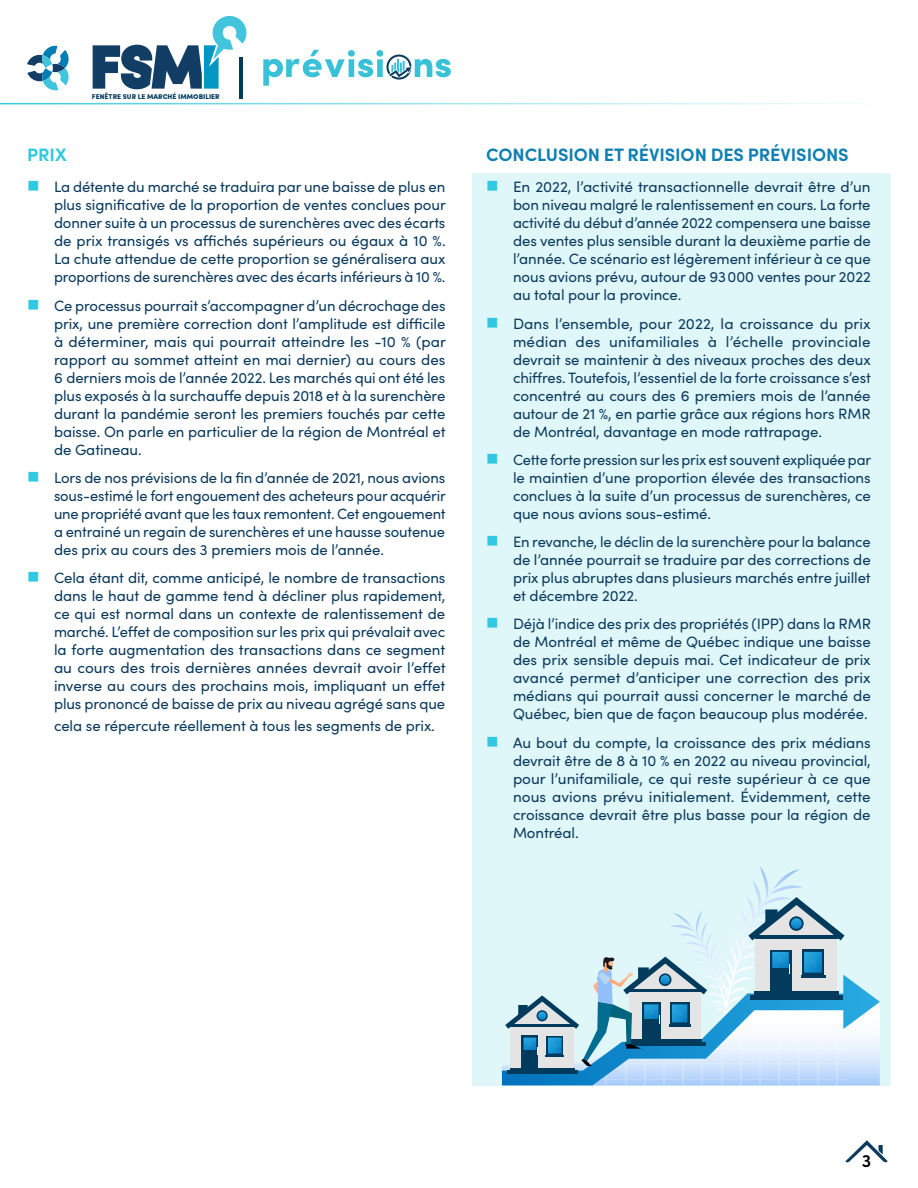
<style>
.page{position:relative;width:918px;height:1188px;background:#fff}
.page>*{position:absolute;margin:0;border:0;box-sizing:border-box;transform-origin:0 0}
.intertitres_bullets{font:700 18px "Sofia Pro";letter-spacing:-.005em;color:#1080b3}
.intertitres_bullets-2{font:700 18px "Sofia Pro";color:#32c8e1}
.t1{font:600 18px "Sofia Pro";color:#000}
.t2{font:15px/18px "Sofia Pro";letter-spacing:-.005em;color:#0c3b5d;text-align:justify}
.t3{font:900 7.05px "Sofia Pro";color:#003a5d}
.s1{font-weight:300;font-size:18px;color:#32c8e1}
</style>
<div class="page">
<svg style="left:845px;top:1140px;width:43px;height:23px"></svg>
<hr style="left:0;top:103px;width:918px;height:1px;background:#32c8e1">
<svg style="left:27px;top:45px;width:42px;height:46px"></svg>
<svg style="left:93px;top:16px;width:154px;height:73px"></svg>
<hr style="left:239px;top:57px;width:3px;height:41px;background:#003a5d">
<svg style="left:263px;top:50px;width:188px;height:36px"></svg>
<div style="left:472px;top:173px;width:419px;height:912px;background:#e0f7fa"></div>
<svg style="left:502px;top:866px;width:378px;height:219px"></svg>
<p class="t3" style="left:92px;top:91px;width:129px">FENÊTRE SUR LE MARCHÉ IMMOBILIER</p>
<p class="intertitres_bullets-2" style="left:27px;top:141px;width:41px">PRIX</p>
<p class="t2" style="left:54px;top:177px;width:393px;text-indent:-27px"><span class="s1">■</span> La détente du marché se traduira par une baisse de plus en plus significative de la proportion de ventes conclues pour donner suite à un processus de surenchères avec des écarts de prix transigés vs affichés supérieurs ou égaux à 10 %.<br>La chute attendue de cette proportion se généralisera aux proportions de surenchères avec des écarts inférieurs à 10 %.</p>
<p class="t2" style="left:54px;top:296px;width:394px;text-indent:-27px"><span class="s1">■</span> Ce processus pourrait s’accompagner d’un décrochage des prix, une première correction dont l’amplitude est difficile à déterminer, mais qui pourrait atteindre les -10 % (par rapport au sommet atteint en mai dernier) au cours des 6 derniers mois de l’année 2022. Les marchés qui ont été les plus exposés à la surchauffe depuis 2018 et à la surenchère durant la pandémie seront les premiers touchés par cette baisse. On parle en particulier de la région de Montréal et de Gatineau.</p>
<p class="t2" style="left:54px;top:468px;width:393px;text-indent:-27px"><span class="s1">■</span> Lors de nos prévisions de la fin d’année de 2021, nous avions sous-estimé le fort engouement des acheteurs pour acquérir une propriété avant que les taux remontent. Cet engouement a entrainé un regain de surenchères et une hausse soutenue des prix au cours des 3 premiers mois de l’année.</p>
<p class="t2" style="left:54px;top:568px;width:393px;text-indent:-27px"><span class="s1">■</span> Cela étant dit, comme anticipé, le nombre de transactions dans le haut de gamme tend à décliner plus rapidement, ce qui est normal dans un contexte de ralentissement de marché. L’effet de composition sur les prix qui prévalait avec la forte augmentation des transactions dans ce segment au cours des trois dernières années devrait avoir l’effet inverse au cours des prochains mois, impliquant un effet plus prononcé de baisse de prix au niveau agrégé sans que</p>
<p class="t2" style="left:54px;top:716px;width:382px">cela se répercute réellement à tous les segments de prix.</p>
<p class="intertitres_bullets" style="left:486px;top:141px;width:364px">CONCLUSION ET RÉVISION DES PRÉVISIONS</p>
<p class="t2" style="left:513px;top:177px;width:359px;text-indent:-27px"><span class="s1">■</span> En 2022, l’activité transactionnelle devrait être d’un bon niveau malgré le ralentissement en cours. La forte activité du début d’année 2022 compensera une baisse des ventes plus sensible durant la deuxième partie de l’année. Ce scénario est légèrement inférieur à ce que nous avions prévu, autour de 93000 ventes pour 2022 au total pour la province.</p>
<p class="t2" style="left:513px;top:314px;width:359px;text-indent:-27px"><span class="s1">■</span> Dans l’ensemble, pour 2022, la croissance du prix médian des unifamiliales à l’échelle provinciale devrait se maintenir à des niveaux proches des deux chiffres. Toutefois, l’essentiel de la forte croissance s’est concentré au cours des 6 premiers mois de l’année autour de 21 %, en partie grâce aux régions hors RMR de Montréal, davantage en mode rattrapage.</p>
<p class="t2" style="left:513px;top:450px;width:360px;text-indent:-27px"><span class="s1">■</span> Cette forte pression sur les prix est souvent expliquée par le maintien d’une proportion élevée des transactions conclues à la suite d’un processus de surenchères, ce que nous avions sous-estimé.</p>
<p class="t2" style="left:513px;top:532px;width:359px;text-indent:-27px"><span class="s1">■</span> En revanche, le déclin de la surenchère pour la balance de l’année pourrait se traduire par des corrections de prix plus abruptes dans plusieurs marchés entre juillet et décembre 2022.</p>
<p class="t2" style="left:513px;top:614px;width:359px;text-indent:-27px"><span class="s1">■</span> Déjà l’indice des prix des propriétés (IPP) dans la RMR de Montréal et même de Québec indique une baisse des prix sensible depuis mai. Cet indicateur de prix avancé permet d’anticiper une correction des prix médians qui pourrait aussi concerner le marché de Québec, bien que de façon beaucoup plus modérée.</p>
<p class="t2" style="left:513px;top:733px;width:359px;text-indent:-27px"><span class="s1">■</span> Au bout du compte, la croissance des prix médians devrait être de 8 à 10 % en 2022 au niveau provincial, pour l’unifamiliale, ce qui reste supérieur à ce que nous avions prévu initialement. Évidemment, cette croissance devrait être plus basse pour la région de Montréal.</p>
<p class="t1" style="left:862px;top:1148px;width:11px">3</p>
</div>
